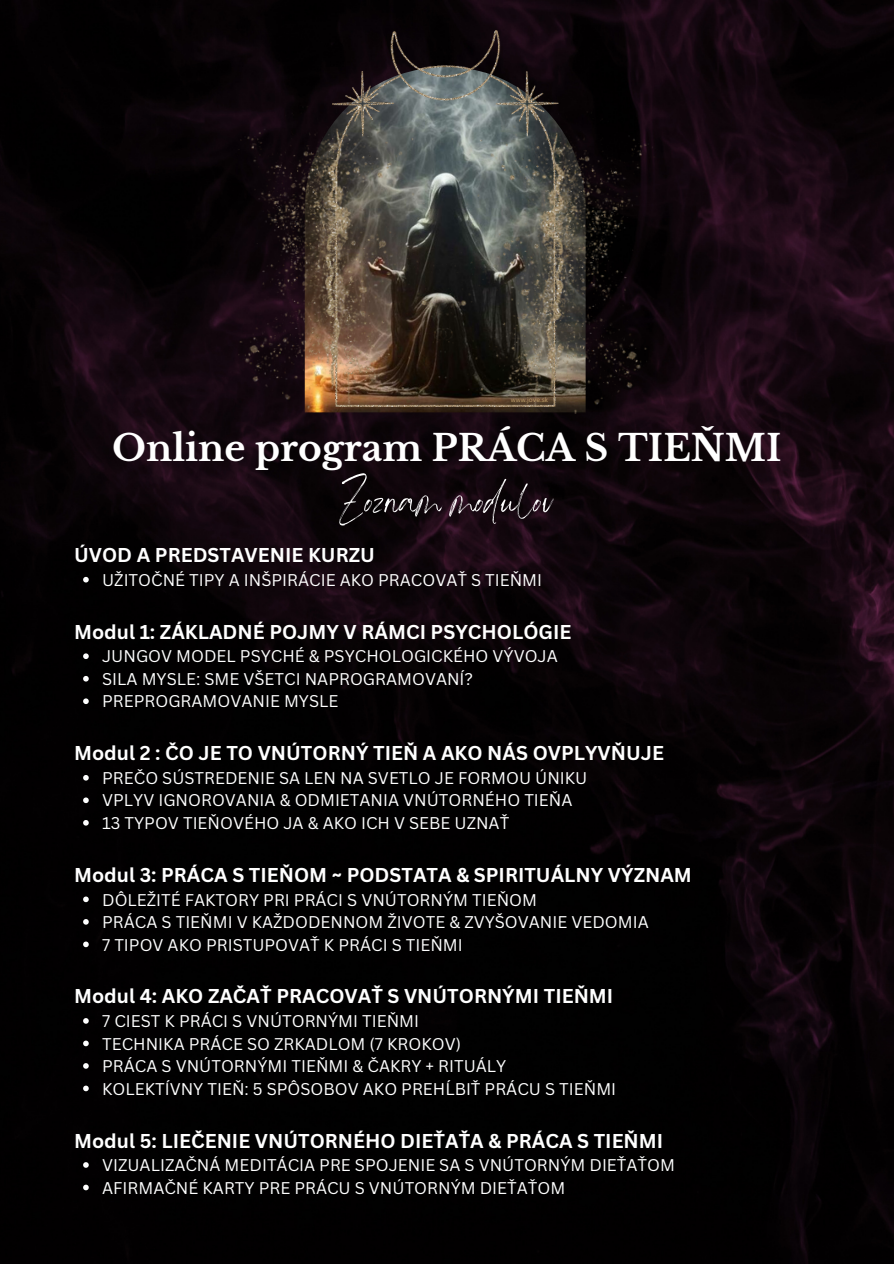
<style>
.page{position:relative;width:894px;height:1264px;background:#fff}
.page>*{position:absolute;margin:0;border:0;box-sizing:border-box;transform-origin:0 0}
.t1{font:55.5px "Angella White";color:#fff}
.t2{font:700 36px "Libre Baskerville";color:#fff}
.t3{font:700 19.5px "Canva Sans";color:#fff}
.t4{font:16.5px "Canva Sans";color:#fff}
.t5{font:6.3px "Canva Sans";color:#bc9f6b}
</style>
<div class="page">
<img style="left:0;top:0;width:893px;height:1263px">
<svg style="left:83px;top:577px;width:6px;height:5px"></svg>
<svg style="left:83px;top:653px;width:6px;height:6px"></svg>
<svg style="left:83px;top:676px;width:6px;height:5px"></svg>
<svg style="left:83px;top:698px;width:6px;height:6px"></svg>
<svg style="left:83px;top:775px;width:6px;height:5px"></svg>
<svg style="left:83px;top:797px;width:6px;height:6px"></svg>
<svg style="left:83px;top:820px;width:6px;height:5px"></svg>
<svg style="left:83px;top:896px;width:6px;height:6px"></svg>
<svg style="left:83px;top:919px;width:6px;height:5px"></svg>
<svg style="left:83px;top:941px;width:6px;height:6px"></svg>
<svg style="left:83px;top:1018px;width:6px;height:5px"></svg>
<svg style="left:83px;top:1040px;width:6px;height:6px"></svg>
<svg style="left:83px;top:1063px;width:6px;height:5px"></svg>
<svg style="left:83px;top:1085px;width:6px;height:6px"></svg>
<svg style="left:83px;top:1162px;width:6px;height:5px"></svg>
<svg style="left:83px;top:1184px;width:6px;height:6px"></svg>
<img style="left:332px;top:31px;width:226px;height:53px">
<img style="left:223px;top:84px;width:194px;height:328px">
<img style="left:417px;top:84px;width:253px;height:335px">
<p class="t5" style="left:510px;top:395px;width:39px">www.jove.sk</p>
<p class="t2" style="left:112px;top:426px;width:670px">Online program PRÁCA S TIEŇMI</p>
<p class="t1" style="left:339px;top:465px;width:216px">Zoznam modulov</p>
<p class="t3" style="left:74px;top:541px;width:302px">ÚVOD A PREDSTAVENIE KURZU</p>
<p class="t4" style="left:102px;top:568px;width:441px">UŽITOČNÉ TIPY A INŠPIRÁCIE AKO PRACOVAŤ S TIEŇMI</p>
<p class="t3" style="left:74px;top:618px;width:498px">Modul 1: ZÁKLADNÉ POJMY V RÁMCI PSYCHOLÓGIE</p>
<p class="t4" style="left:102px;top:644px;width:457px">JUNGOV MODEL PSYCHÉ &amp; PSYCHOLOGICKÉHO VÝVOJA</p>
<h2 class="t4" style="left:102px;top:667px;width:372px">SILA MYSLE: SME VŠETCI NAPROGRAMOVANÍ?</h2>
<h1 class="t4" style="left:102px;top:689px;width:238px">PREPROGRAMOVANIE MYSLE</h1>
<h3 class="t3" style="left:74px;top:739px;width:591px">Modul 2 : ČO JE TO VNÚTORNÝ TIEŇ A AKO NÁS OVPLYVŇUJE</h3>
<p class="t4" style="left:102px;top:766px;width:486px">PREČO SÚSTREDENIE SA LEN NA SVETLO JE FORMOU ÚNIKU</p>
<h4 class="t4" style="left:102px;top:788px;width:471px">VPLYV IGNOROVANIA &amp; ODMIETANIA VNÚTORNÉHO TIEŇA</h4>
<p class="t4" style="left:102px;top:811px;width:408px">13 TYPOV TIEŇOVÉHO JA &amp; AKO ICH V SEBE UZNAŤ</p>
<p class="t3" style="left:74px;top:861px;width:619px">Modul 3: PRÁCA S TIEŇOM ~ PODSTATA &amp; SPIRITUÁLNY VÝZNAM</p>
<p class="t4" style="left:102px;top:887px;width:436px">DÔLEŽITÉ FAKTORY PRI PRÁCI S VNÚTORNÝM TIEŇOM</p>
<h4 class="t4" style="left:102px;top:910px;width:548px">PRÁCA S TIEŇMI V KAŽDODENNOM ŽIVOTE &amp; ZVYŠOVANIE VEDOMIA</h4>
<p class="t4" style="left:102px;top:932px;width:362px">7 TIPOV AKO PRISTUPOVAŤ K PRÁCI S TIEŇMI</p>
<p class="t3" style="left:74px;top:982px;width:540px">Modul 4: AKO ZAČAŤ PRACOVAŤ S VNÚTORNÝMI TIEŇMI</p>
<p class="t4" style="left:102px;top:1009px;width:318px">7 CIEST K PRÁCI S VNÚTORNÝMI TIEŇMI</p>
<h4 class="t4" style="left:102px;top:1031px;width:360px">TECHNIKA PRÁCE SO ZRKADLOM (7 KROKOV)</h4>
<p class="t4" style="left:102px;top:1054px;width:405px">PRÁCA S VNÚTORNÝMI TIEŇMI &amp; ČAKRY + RITUÁLY</p>
<p class="t4" style="left:102px;top:1076px;width:515px">KOLEKTÍVNY TIEŇ: 5 SPÔSOBOV AKO PREHĹBIŤ PRÁCU S TIEŇMI</p>
<p class="t3" style="left:74px;top:1126px;width:590px">Modul 5: LIEČENIE VNÚTORNÉHO DIEŤAŤA &amp; PRÁCA S TIEŇMI</p>
<h4 class="t4" style="left:102px;top:1153px;width:574px">VIZUALIZAČNÁ MEDITÁCIA PRE SPOJENIE SA S VNÚTORNÝM DIEŤAŤOM</h4>
<p class="t4" style="left:102px;top:1175px;width:464px">AFIRMAČNÉ KARTY PRE PRÁCU S VNÚTORNÝM DIEŤAŤOM</p>
</div>
